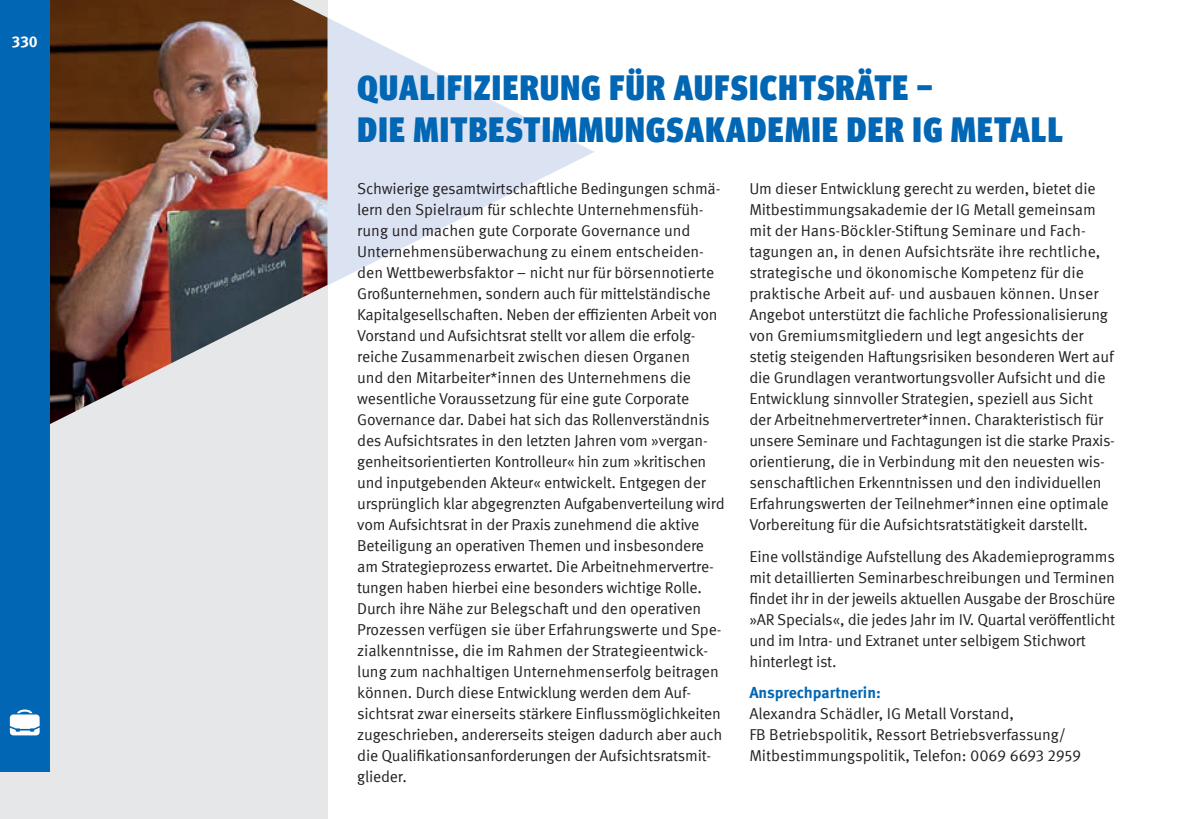
<style>
.page{position:relative;width:1191px;height:819px;background:#fff}
.page>*{position:absolute;margin:0;border:0;box-sizing:border-box;transform-origin:0 0}
.t1{font:900 condensed 35px/42px "Meta Head IGM";letter-spacing:.04em;color:#0166b3}
.t2{font:15.75px/21px "Meta IGM";letter-spacing:-.015em;color:#231f20}
.t3{font:700 15.75px "Meta IGM";letter-spacing:-.005em;color:#0166b3}
.t4{font:700 15.75px "Meta IGM";color:#fff}
</style>
<div class="page">
<svg style="left:327px;top:0;width:267px;height:420px"></svg>
<div style="left:0;top:0;width:327px;height:819px;background:#e6e7e9"></div>
<img style="left:50px;top:0;width:277px;height:424px">
<div style="left:0;top:0;width:50px;height:771px;background:#0166b3"></div>
<svg style="left:10px;top:709px;width:30px;height:26px"></svg>
<p class="t4" style="left:12px;top:29px;width:27px">330</p>
<h1 class="t1" style="left:357px;top:64px;width:706px">QUALIFIZIERUNG FÜR AUFSICHTSRÄTE –<br>DIE MITBESTIMMUNGSAKADEMIE DER IG METALL</h1>
<p class="t2" style="left:357px;top:177px;width:369px">Schwierige gesamtwirtschaftliche Bedingungen schmä&shy;lern den Spielraum für schlechte Unternehmensfüh&shy;rung und machen gute Corporate Governance und Unternehmensüberwachung zu einem entscheiden&shy;den Wettbewerbsfaktor – nicht nur für börsennotierte Großunternehmen, sondern auch für mittelständische Kapitalgesellschaften. Neben der effizienten Arbeit von Vorstand und Aufsichtsrat stellt vor allem die erfolg&shy;reiche Zusammenarbeit zwischen diesen Organen<br>und den Mitarbeiter*innen des Unternehmens die wesentliche Voraussetzung für eine gute Corporate Governance dar. Dabei hat sich das Rollenverständnis des Aufsichtsrates in den letzten Jahren vom »vergan&shy;genheitsorientierten Kontrolleur« hin zum »kritischen und inputgebenden Akteur« entwickelt. Entgegen der ursprünglich klar abgegrenzten Aufgabenverteilung wird vom Aufsichtsrat in der Praxis zunehmend die aktive Beteiligung an operativen Themen und insbesondere am Strategieprozess erwartet. Die Arbeitnehmervertre&shy;tungen haben hierbei eine besonders wichtige Rolle.<br>Durch ihre Nähe zur Belegschaft und den operativen Prozessen verfügen sie über Erfahrungswerte und Spe&shy;zialkenntnisse, die im Rahmen der Strategieentwick&shy;lung zum nachhaltigen Unternehmenserfolg beitragen können. Durch diese Entwicklung werden dem Auf&shy;sichtsrat zwar einerseits stärkere Einflussmöglichkeiten zugeschrieben, andererseits steigen dadurch aber auch die Qualifikationsanforderungen der Aufsichtsratsmit&shy;glieder.</p>
<p class="t2" style="left:749px;top:177px;width:367px">Um dieser Entwicklung gerecht zu werden, bietet die Mitbestimmungsakademie der IG Metall gemeinsam mit der Hans-Böckler-Stiftung Seminare und Fach&shy;tagungen an, in denen Aufsichtsräte ihre rechtliche, strategische und ökonomische Kompetenz für die praktische Arbeit auf- und ausbauen können. Unser Angebot unterstützt die fachliche Professionalisierung von Gremiumsmitgliedern und legt angesichts der stetig steigenden Haftungsrisiken besonderen Wert auf die Grundlagen verantwortungsvoller Aufsicht und die Entwicklung sinnvoller Strategien, speziell aus Sicht der Arbeitnehmervertreter*innen. Charakteristisch für unsere Seminare und Fachtagungen ist die starke Praxis&shy;orientierung, die in Verbindung mit den neuesten wis&shy;senschaftlichen Erkenntnissen und den individuellen Erfahrungswerten der Teilnehmer*innen eine optimale Vorbereitung für die Aufsichtsratstätigkeit darstellt.</p>
<p class="t2" style="left:749px;top:544px;width:367px">Eine vollständige Aufstellung des Akademieprogramms mit detaillierten Seminarbeschreibungen und Terminen findet ihr in der jeweils aktuellen Ausgabe der Broschüre »AR Specials«, die jedes Jahr im IV. Quartal veröffentlicht und im Intra- und Extranet unter selbigem Stichwort hinterlegt ist.</p>
<p class="t3" style="left:749px;top:680px;width:133px">Ansprechpartnerin:</p>
<p class="t2" style="left:749px;top:702px;width:333px">Alexandra Schädler, IG Metall Vorstand,<br>FB Betriebspolitik, Ressort Betriebsverfassung/<br>Mitbestimmungspolitik, Telefon: 0069 6693 2959</p>
</div>
